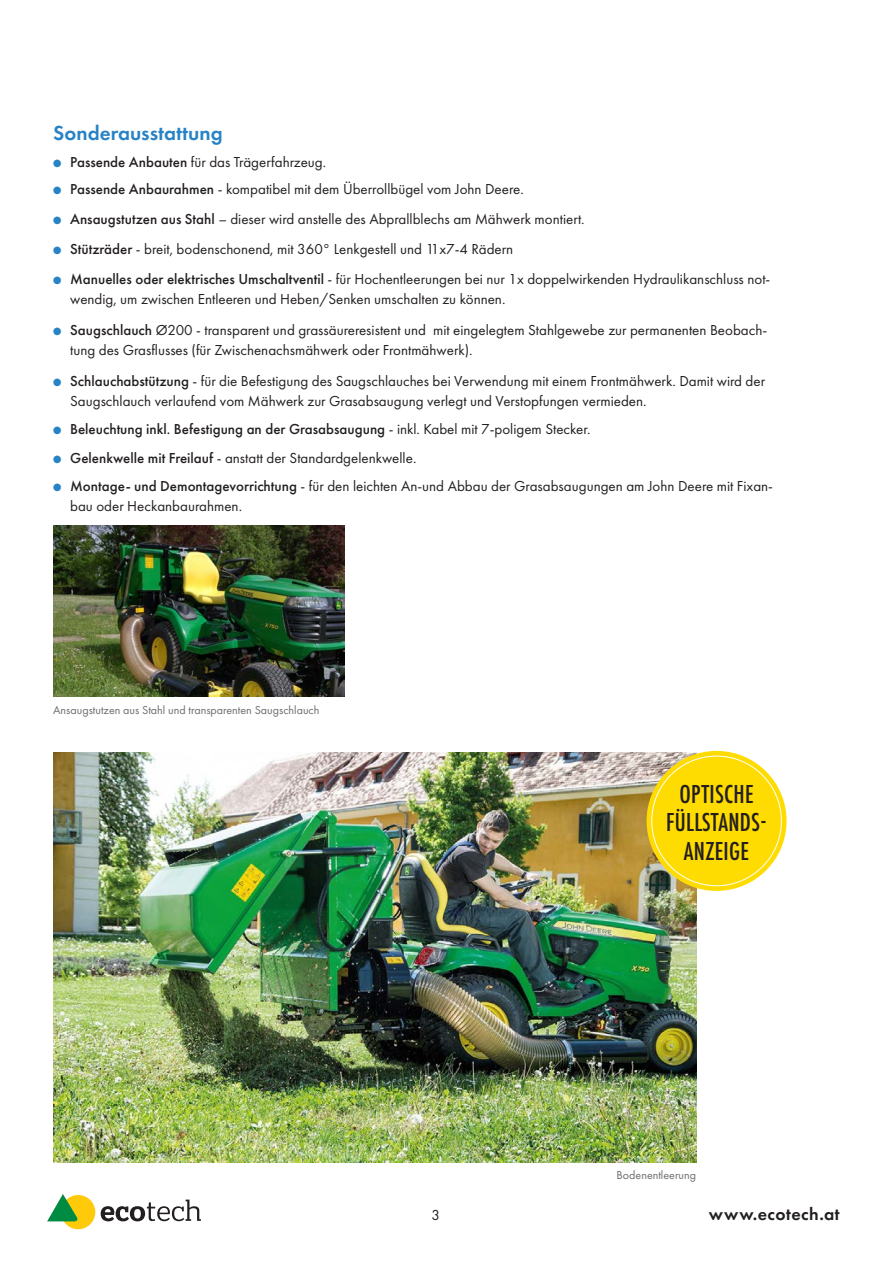
<style>
.page{position:relative;width:893px;height:1263px;background:#fff}
.page>*{position:absolute;margin:0;border:0;box-sizing:border-box;transform-origin:0 0}
.t1{font:500 27px/28.5px "Futura PT Cond";letter-spacing:.01em;color:#231f20;text-align:center}
.t2{font:600 21px "Futura PT";color:#2783c5}
.t3{font:600 18px "Futura PT";letter-spacing:.025em;color:#231f20}
.t4{font:15px/19.5px "Futura PT";color:#231f20}
.t5{font:500 15px "Futura PT";color:#231f20}
.t6{font:12px "Futura PT";color:#6c6d70}
.s1{color:#2783c5}
.s2{font-weight:500}
.s3{font-weight:400}
</style>
<div class="page">
<div style="left:61px;top:1195px;width:34px;height:34px;background:#feca0a;border-radius:50%"></div>
<svg style="left:47px;top:1194px;width:31px;height:27px"></svg>
<svg style="left:101px;top:1199px;width:100px;height:22px"></svg>
<img style="left:53px;top:753px;width:643px;height:409px">
<img style="left:54px;top:526px;width:291px;height:171px">
<div style="left:647px;top:751px;width:140px;height:140px;background:#ffdc01;border-radius:50%"></div>
<h2 class="t2" style="left:53px;top:120px;width:171px">Sonderausstattung</h2>
<p class="t4" style="left:53px;top:152px;width:275px"><span class="s1">●</span> <span class="s2">Passende Anbauten</span> für das Trägerfahrzeug.</p>
<p class="t4" style="left:53px;top:179px;width:472px"><span class="s1">●</span> <span class="s2">Passende Anbaurahmen</span> - kompatibel mit dem Überrollbügel vom John Deere.</p>
<p class="t4" style="left:53px;top:209px;width:533px"><span class="s1">●</span> <span class="s2">Ansaugstutzen aus Stahl</span> – dieser wird anstelle des Abprallblechs am Mähwerk montiert.</p>
<p class="t4" style="left:53px;top:239px;width:462px"><span class="s1">●</span> <span class="s2">Stützräder</span> - breit, bodenschonend, mit 360° Lenkgestell und 11x7-4 Rädern</p>
<p class="t4" style="left:70px;top:269px;width:702px;text-indent:-17px"><span class="s1">●</span> <span class="s2">Manuelles oder elektrisches Umschaltventil</span> - für Hochentleerungen bei nur 1x doppelwirkenden Hydraulikanschluss not&shy;wendig, um zwischen Entleeren und Heben/Senken umschalten zu können.</p>
<p class="t4" style="left:70px;top:320px;width:699px;text-indent:-17px"><span class="s1">●</span> <span class="s2">Saugschlauch</span> Ø200 - transparent und grassäureresistent und mit eingelegtem Stahlgewebe zur permanenten Beobach&shy;tung des Grasflusses (für Zwischenachsmähwerk oder Frontmähwerk).</p>
<p class="t4" style="left:70px;top:371px;width:696px;text-indent:-17px"><span class="s1">●</span> <span class="s2">Schlauchabstützung</span> - für die Befestigung des Saugschlauches bei Verwendung mit einem Frontmähwerk. Damit wird der<br>Saugschlauch verlaufend vom Mähwerk zur Grasabsaugung verlegt und Verstopfungen vermieden.</p>
<p class="t5" style="left:53px;top:420px;width:539px"><span class="s1">●</span> Beleuchtung inkl. Befestigung an der Grasabsaugung <span class="s3">- inkl. Kabel mit 7-poligem Stecker.</span></p>
<p class="t4" style="left:53px;top:448px;width:365px"><span class="s1">●</span> <span class="s2">Gelenkwelle mit Freilauf</span> - anstatt der Standardgelenkwelle.</p>
<p class="t4" style="left:70px;top:476px;width:704px;text-indent:-17px"><span class="s1">●</span> <span class="s2">Montage- und Demontagevorrichtung</span> - für den leichten An-und Abbau der Grasabsaugungen am John Deere mit Fixan&shy;bau oder Heckanbaurahmen.</p>
<p class="t6" style="left:53px;top:702px;width:268px">Ansaugstutzen aus Stahl und transparenten Saugschlauch</p>
<h1 class="t1" style="left:666px;top:779px;width:102px">OPTISCHE<br>FÜLLSTANDS-<br>ANZEIGE</h1>
<p class="t6" style="left:617px;top:1168px;width:81px">Bodenentleerung</p>
<p class="t4" style="left:431px;top:1205px;width:10px">3</p>
<p class="t3" style="left:709px;top:1203px;width:132px">www.ecotech.at</p>
</div>
